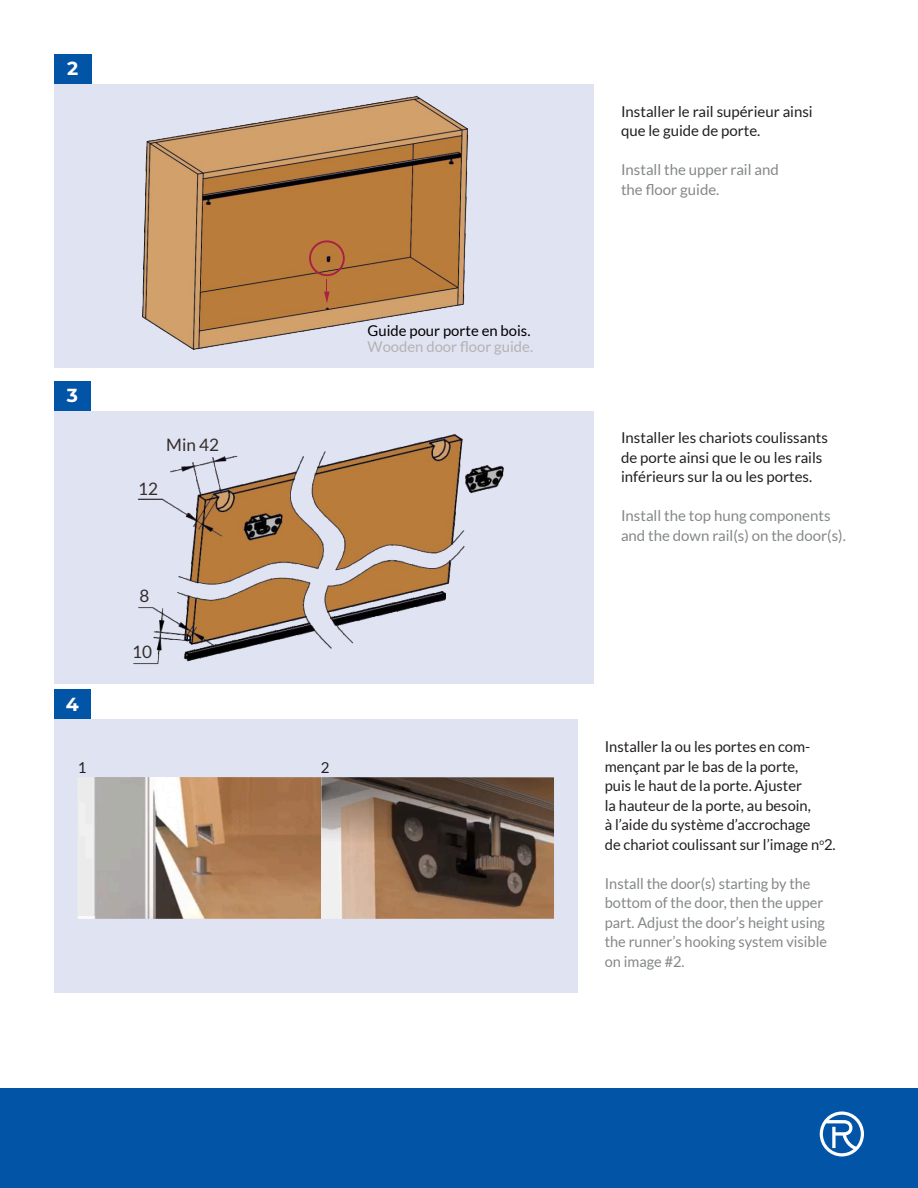
<style>
.page{position:relative;width:918px;height:1188px;background:#fff}
.page>*{position:absolute;margin:0;border:0;box-sizing:border-box;transform-origin:0 0}
.t1{font:700 18.9px "Montserrat";color:#fff}
.t2{font:17.1px "Lato";color:#332c2b}
.t3{font:15px/19.5px "Lato";color:#231f20}
.t4{font:15px/19.5px "Lato";color:#848789}
.t5{font:14.85px "Lato";color:#000}
.t6{font:14.85px "Lato";color:#b4b2b2}
</style>
<div class="page">
<div style="left:0;top:1089px;width:918px;height:99px;background:#0154a6"></div>
<svg style="left:820px;top:1112px;width:44px;height:44px"></svg>
<div style="left:54px;top:54px;width:37px;height:30px;background:#0154a6"></div>
<div style="left:54px;top:84px;width:540px;height:284px;background:#e0e4f2"></div>
<img style="left:142px;top:95px;width:327px;height:255px">
<svg style="left:324px;top:279px;width:6px;height:24px"></svg>
<div style="left:309px;top:240px;width:36px;height:36px;border:2px solid #ac1e44;border-radius:50%"></div>
<div style="left:54px;top:381px;width:37px;height:30px;background:#0154a6"></div>
<div style="left:54px;top:411px;width:540px;height:273px;background:#e0e4f2"></div>
<img style="left:133px;top:434px;width:371px;height:231px">
<div style="left:54px;top:690px;width:37px;height:30px;background:#0154a6"></div>
<div style="left:54px;top:720px;width:524px;height:273px;background:#e0e4f2"></div>
<img style="left:78px;top:777px;width:476px;height:142px">
<p class="t1" style="left:67px;top:55px;width:13px">2</p>
<p class="t1" style="left:67px;top:382px;width:13px">3</p>
<p class="t1" style="left:66px;top:690px;width:15px">4</p>
<p class="t2" style="left:166px;top:436px;width:54px">Min 42</p>
<p class="t2" style="left:138px;top:480px;width:21px">12</p>
<p class="t2" style="left:140px;top:587px;width:11px">8</p>
<p class="t2" style="left:132px;top:642px;width:21px">10</p>
<p class="t3" style="left:78px;top:758px;width:10px">1</p>
<p class="t3" style="left:321px;top:758px;width:10px">2</p>
<p class="t5" style="left:368px;top:322px;width:164px">Guide pour porte en bois.</p>
<p class="t6" style="left:368px;top:339px;width:167px">Wooden door floor guide.</p>
<p class="t3" style="left:621px;top:101px;width:193px">Installer le rail supérieur ainsi que le guide de porte.</p>
<p class="t4" style="left:621px;top:160px;width:159px">Install the upper rail and the floor guide.</p>
<p class="t3" style="left:621px;top:428px;width:208px">Installer les chariots coulissants de porte ainsi que le ou les rails inférieurs sur la ou les portes.</p>
<p class="t4" style="left:621px;top:506px;width:226px">Install the top hung components and the down rail(s) on the door(s).</p>
<p class="t3" style="left:605px;top:737px;width:232px">Installer la ou les portes en com&shy;mençant par le bas de la porte,<br>puis le haut de la porte. Ajuster<br>la hauteur de la porte, au besoin,<br>à l’aide du système d’accrochage<br>de chariot coulissant sur l’image n<sup>o</sup>2.</p>
<p class="t4" style="left:605px;top:873px;width:224px">Install the door(s) starting by the bottom of the door, then the upper part. Adjust the door’s height using the runner’s hooking system visible on image #2.</p>
</div>
